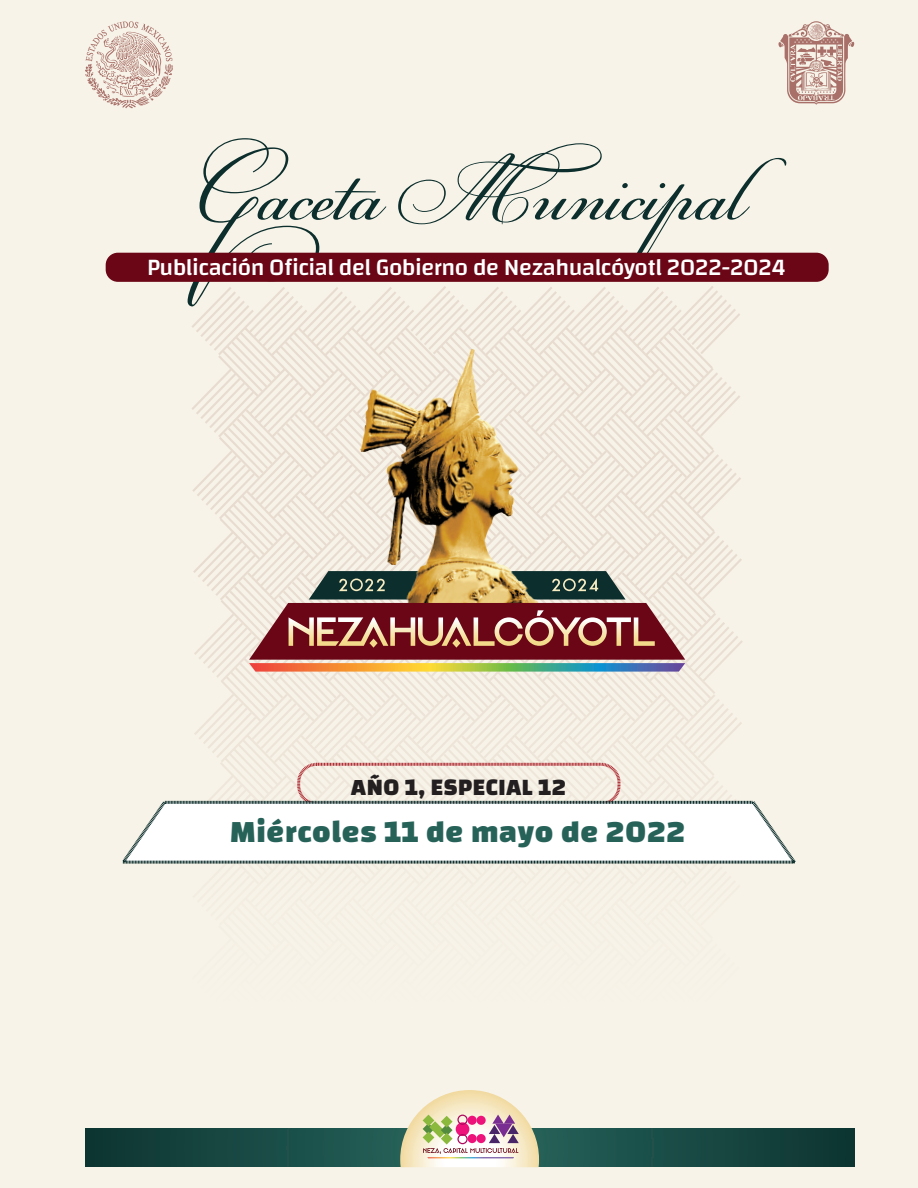
<style>
.page{position:relative;width:918px;height:1188px;background:#f7f3e8}
.page>*{position:absolute;margin:0;border:0;box-sizing:border-box;transform-origin:0 0}
.t1{font:103.8px "PF Champion Script Pro";color:#0c2e2c}
.t2{font:800 31.5px "Changa";letter-spacing:.02em;color:#276259}
.t3{font:800 24px "Changa";letter-spacing:.02em;color:#231f20}
.t4{font:500 23.7px "Changa";letter-spacing:-.02em;color:#fff}
</style>
<div class="page">
<svg style="left:85px;top:1128px;width:769px;height:39px;background:#184943"></svg>
<svg style="left:400px;top:1090px;width:139px;height:77px"></svg>
<svg style="left:192px;top:286px;width:551px;height:476px"></svg>
<svg style="left:85px;top:21px;width:88px;height:87px"></svg>
<svg style="left:778px;top:21px;width:76px;height:84px"></svg>
<div style="left:106px;top:253px;width:723px;height:29px;background:#6a0616;border-radius:12px"></div>
<img style="left:343px;top:336px;width:216px;height:235px">
<svg style="left:249px;top:571px;width:436px;height:101px;background:#96695e"></svg>
<svg style="left:122px;top:762px;width:674px;height:102px"></svg>
<h1 class="t1" style="left:192px;top:123px;width:553px">Gaceta Municipal</h1>
<p class="t4" style="left:147px;top:253px;width:640px">Publicación Oficial del Gobierno de Nezahualcóyotl 2022-2024</p>
<p class="t3" style="left:351px;top:773px;width:217px">AÑO 1, ESPECIAL 12</p>
<h2 class="t2" style="left:230px;top:813px;width:456px">Miércoles 11 de mayo de 2022</h2>
</div>
